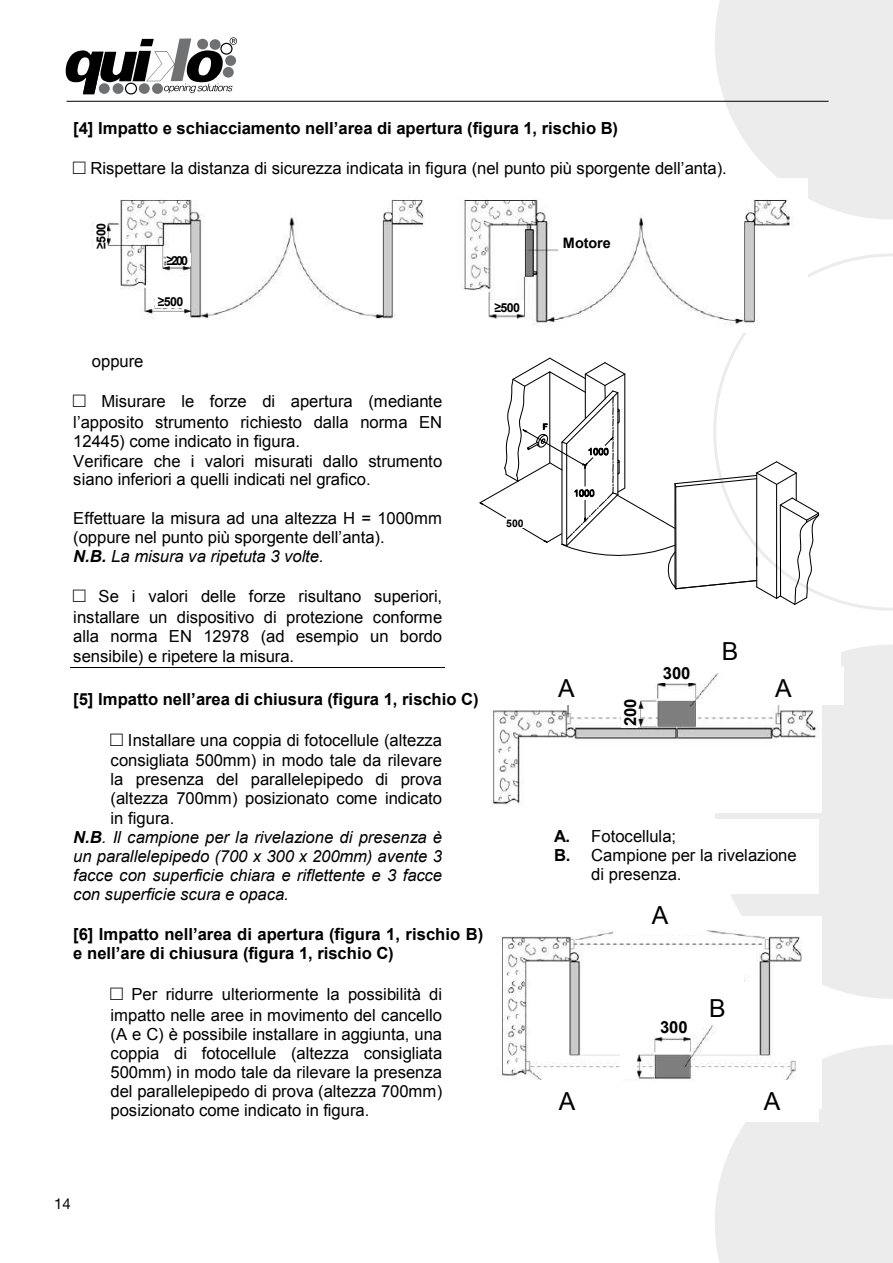
<style>
.page{position:relative;width:893px;height:1263px;background:#fff}
.page>*{position:absolute;margin:0;border:0;box-sizing:border-box;transform-origin:0 0}
.t1{font:24.9px "Arial";color:#000}
.t2{font:16.65px/19px "Arial";letter-spacing:-.005em;color:#000}
.t3{font:700 16.65px/18.9px "Arial";color:#000}
.t4{font:italic 16.65px "Arial";letter-spacing:-.005em;color:#000}
.t5{font:15px "Helvetica Neue";color:#000}
.t6{font:700 14.4px "Arial";letter-spacing:-.005em;color:#000}
.t7{font:700 12.45px "Arial";letter-spacing:-.055em;color:#000}
.t8{font:700 10.5px "Arial";color:#000}
.s1{font-family:"Courier New";font-size:20.55px}
.s2{font-weight:400}
.s3{font-weight:700;font-style:italic}
.s4{font-style:italic}
.s5{font-weight:700}
</style>
<div class="page">
<svg style="left:730px;top:253px;width:162px;height:358px"></svg>
<div style="left:715px;top:645px;width:177px;height:354px;background:#ececed"></div>
<svg style="left:66px;top:37px;width:171px;height:57px"></svg>
<hr style="left:67px;top:101px;width:762px;height:1px;background:#000">
<svg style="left:715px;top:0;width:178px;height:220px;background:#ededed"></svg>
<svg style="left:892px;top:645px;width:1px;height:354px"></svg>
<div style="left:715px;top:1045px;width:178px;height:218px;background:#ececed"></div>
<hr style="left:70px;top:667px;width:375px;height:1px;background:#000">
<img style="left:92px;top:178px;width:715px;height:155px">
<div style="left:558px;top:233px;width:60px;height:30px;background:#fff"></div>
<div style="left:166px;top:254px;width:25px;height:12px;background:#fff"></div>
<div style="left:156px;top:295px;width:29px;height:13px;background:#fff"></div>
<div style="left:94px;top:220px;width:13px;height:32px;background:#fff"></div>
<div style="left:490px;top:301px;width:33px;height:13px;background:#fff"></div>
<img style="left:498px;top:916px;width:324px;height:193px">
<div style="left:614px;top:893px;width:93px;height:42px;background:#fff"></div>
<div style="left:520px;top:1080px;width:94px;height:41px;background:#fff"></div>
<div style="left:725px;top:1080px;width:94px;height:41px;background:#fff"></div>
<div style="left:669px;top:987px;width:75px;height:37px;background:#fff"></div>
<div style="left:651px;top:968px;width:37px;height:56px;background:#fff"></div>
<div style="left:669px;top:968px;width:75px;height:19px;background:#fff"></div>
<div style="left:655px;top:1018px;width:38px;height:19px;background:#fff"></div>
<div style="left:620px;top:1048px;width:17px;height:31px;background:#fff"></div>
<div style="left:502px;top:819px;width:317px;height:74px;background:#fff"></div>
<img style="left:491px;top:673px;width:331px;height:139px">
<div style="left:502px;top:667px;width:118px;height:37px;background:#fff"></div>
<div style="left:707px;top:630px;width:133px;height:43px;background:#fff"></div>
<div style="left:669px;top:592px;width:112px;height:38px;background:#fff"></div>
<div style="left:725px;top:667px;width:118px;height:37px;background:#fff"></div>
<div style="left:658px;top:664px;width:37px;height:19px;background:#fff"></div>
<div style="left:621px;top:697px;width:16px;height:31px;background:#fff"></div>
<svg style="left:479px;top:357px;width:341px;height:249px"></svg>
<div style="left:506px;top:518px;width:18px;height:10px;background:#fff"></div>
<p class="t3" style="left:73px;top:119px;width:546px">[4] Impatto e schiacciamento nell’area di apertura (figura 1, rischio B)</p>
<p class="t2" style="left:73px;top:159px;width:655px"><span class="s1">□</span> Rispettare la distanza di sicurezza indicata in figura (nel punto più sporgente dell’anta).</p>
<p class="t7" style="left:93px;top:249px;width:27px;rotate:-90deg"><span class="s2">≥</span>500</p>
<p class="t7" style="left:166px;top:252px;width:23px"><span class="s2">≥</span>200</p>
<p class="t7" style="left:158px;top:293px;width:27px"><span class="s2">≥</span>500</p>
<p class="t7" style="left:494px;top:299px;width:27px"><span class="s2">≥</span>500</p>
<p class="t2" style="left:92px;top:351px;width:53px">oppure</p>
<p class="t2" style="left:73px;top:391px;width:370px;line-height:20.9px"><span class="s1">□</span> Misurare le forze di apertura (mediante l’apposito strumento richiesto dalla norma EN</p>
<p class="t2" style="left:73px;top:432px;width:370px">12445) come indicato in figura.<br>Verificare che i valori misurati dallo strumento siano inferiori a quelli indicati nel grafico.</p>
<p class="t2" style="left:73px;top:508px;width:370px">Effettuare la misura ad una altezza H = 1000mm (oppure nel punto più sporgente dell’anta).<br><span class="s3">N.B.</span> <span class="s4">La misura va ripetuta 3 volte.</span></p>
<p class="t2" style="left:73px;top:586px;width:370px;line-height:21.1px"><span class="s1">□</span> Se i valori delle forze risultano superiori, installare un dispositivo di protezione conforme</p>
<p class="t2" style="left:73px;top:627px;width:370px">alla norma EN 12978 (ad esempio un bordo sensibile) e ripetere la misura.</p>
<p class="t3" style="left:73px;top:690px;width:407px">[5] Impatto nell’area di chiusura (figura 1, rischio C)</p>
<p class="t2" style="left:111px;top:729px;width:333px;line-height:20.9px"><span class="s1">□</span> Installare una coppia di fotocellule (altezza consigliata 500mm) in modo tale da rilevare</p>
<p class="t2" style="left:111px;top:770px;width:333px">la presenza del parallelepipedo di prova</p>
<p class="t2" style="left:111px;top:789px;width:333px">(altezza 700mm) posizionato come indicato</p>
<p class="t2" style="left:111px;top:808px;width:65px">in figura.</p>
<p class="t4" style="left:73px;top:826px;width:370px"><span class="s5">N.B</span>. Il campione per la rivelazione di presenza è</p>
<p class="t4" style="left:73px;top:845px;width:370px">un parallelepipedo (700 x 300 x 200mm) avente 3</p>
<p class="t4" style="left:73px;top:864px;width:370px">facce con superficie chiara e riflettente e 3 facce</p>
<p class="t4" style="left:73px;top:883px;width:217px">con superficie scura e opaca.</p>
<p class="t3" style="left:73px;top:925px;width:411px">[6] Impatto nell’area di apertura (figura 1, rischio B) e nell’are di chiusura (figura 1, rischio C)</p>
<p class="t2" style="left:111px;top:984px;width:333px;line-height:20.9px"><span class="s1">□</span> Per ridurre ulteriormente la possibilità di impatto nelle aree in movimento del cancello</p>
<p class="t2" style="left:111px;top:1025px;width:333px;text-align:justify">(A e C) è possibile installare in aggiunta, una coppia di fotocellule (altezza consigliata 500mm) in modo tale da rilevare la presenza del parallelepipedo di prova (altezza 700mm) posizionato come indicato in figura.</p>
<p class="t8" style="left:506px;top:516px;width:19px">500</p>
<p class="t6" style="left:563px;top:234px;width:49px">Motore</p>
<h1 class="t1" style="left:558px;top:672px;width:18px">A</h1>
<p class="t3" style="left:621px;top:726px;width:29px;rotate:-90deg">200</p>
<p class="t3" style="left:663px;top:664px;width:29px">300</p>
<h1 class="t1" style="left:722px;top:635px;width:18px">B</h1>
<h1 class="t1" style="left:775px;top:672px;width:18px">A</h1>
<p class="t2" style="left:554px;top:826px;width:124px"><span class="s5">A.</span> Fotocellula;</p>
<p class="t2" style="left:554px;top:845px;width:244px"><span class="s5">B.</span> Campione per la rivelazione</p>
<p class="t2" style="left:591px;top:864px;width:92px">di presenza.</p>
<h1 class="t1" style="left:652px;top:899px;width:18px">A</h1>
<p class="t3" style="left:660px;top:1019px;width:29px">300</p>
<h1 class="t1" style="left:709px;top:992px;width:18px">B</h1>
<h1 class="t1" style="left:559px;top:1085px;width:18px">A</h1>
<h1 class="t1" style="left:764px;top:1085px;width:18px">A</h1>
<p class="t5" style="left:54px;top:1195px;width:18px">14</p>
</div>
